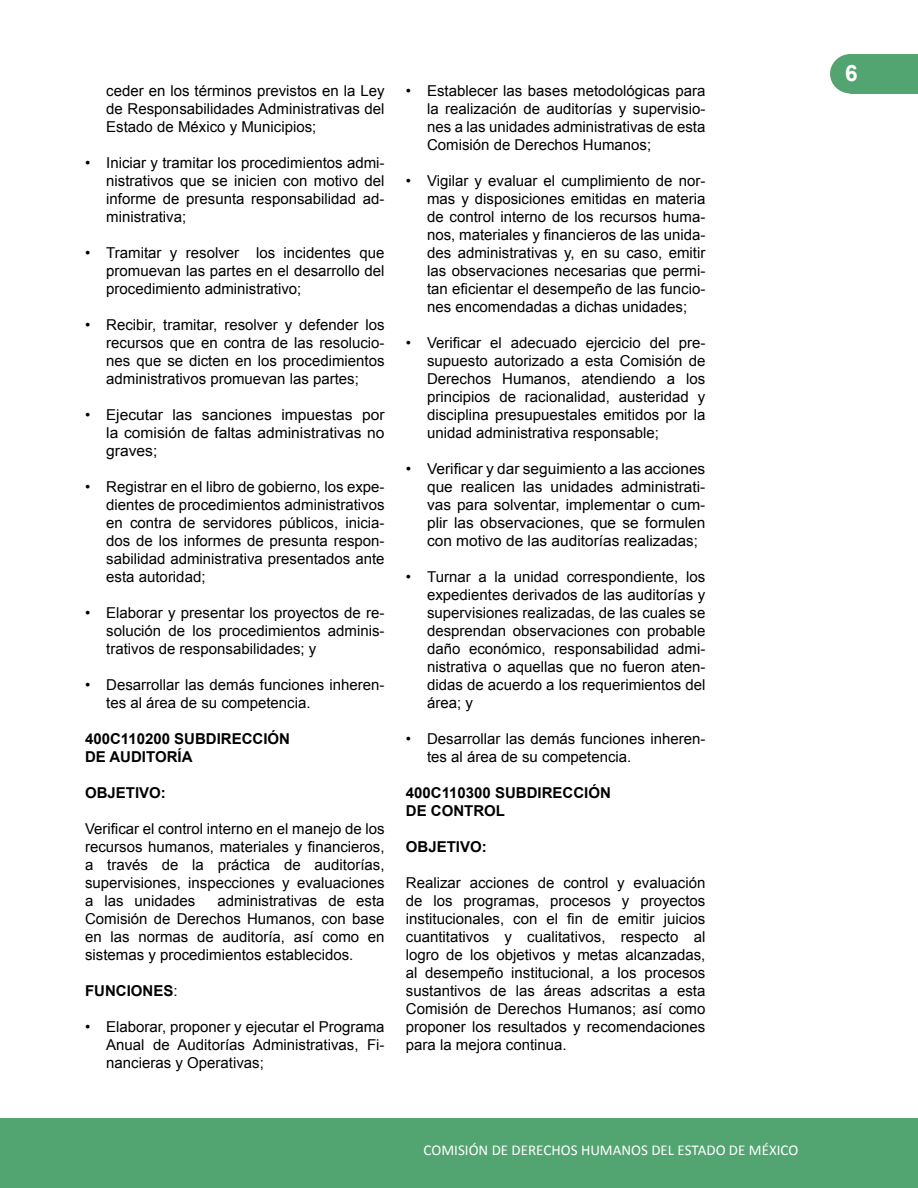
<style>
.page{position:relative;width:918px;height:1188px;background:#fff}
.page>*{position:absolute;margin:0;border:0;box-sizing:border-box;transform-origin:0 0}
.t1{font:700 22.5px "Arial";color:#fff}
.t2{font:15px/18px "Arial";color:#000;text-align:justify}
.t3{font:700 15px/18px "Arial";color:#000}
.t4{font:15px "Calibri";color:#fff}
.s1{font-weight:400}
</style>
<div class="page">
<div style="left:0;top:1118px;width:918px;height:70px;background:#52a470"></div>
<div style="left:851px;top:54px;width:67px;height:40px;background:#52a470"></div>
<div style="left:830px;top:54px;width:41px;height:40px;background:#52a470;border-radius:50%"></div>
<p class="t2" style="left:106px;top:82px;width:280px">ceder en los términos previstos en la Ley de Responsabilidades Administrativas del Estado de México y Municipios;</p>
<p class="t2" style="left:106px;top:154px;width:280px;text-indent:-21px">• Iniciar y tramitar los procedimientos admi&shy;nistrativos que se inicien con motivo del informe de presunta responsabilidad ad&shy;ministrativa;</p>
<p class="t2" style="left:106px;top:244px;width:280px;text-indent:-21px">• Tramitar y resolver los incidentes que promuevan las partes en el desarrollo del procedimiento administrativo;</p>
<p class="t2" style="left:106px;top:316px;width:280px;text-indent:-21px">• Recibir, tramitar, resolver y defender los recursos que en contra de las resolucio&shy;nes que se dicten en los procedimientos administrativos promuevan las partes;</p>
<p class="t2" style="left:106px;top:406px;width:280px;text-indent:-21px">• Ejecutar las sanciones impuestas por la comisión de faltas administrativas no graves;</p>
<p class="t2" style="left:106px;top:478px;width:280px;text-indent:-21px">• Registrar en el libro de gobierno, los expe&shy;dientes de procedimientos administrativos en contra de servidores públicos, inicia&shy;dos de los informes de presunta respon&shy;sabilidad administrativa presentados ante esta autoridad;</p>
<p class="t2" style="left:106px;top:604px;width:280px;text-indent:-21px">• Elaborar y presentar los proyectos de re&shy;solución de los procedimientos adminis&shy;trativos de responsabilidades; y</p>
<p class="t2" style="left:106px;top:676px;width:280px;text-indent:-21px">• Desarrollar las demás funciones inheren&shy;tes al área de su competencia.</p>
<p class="t3" style="left:85px;top:730px;width:207px">400C110200 SUBDIRECCIÓN<br>DE AUDITORÍA</p>
<p class="t3" style="left:85px;top:784px;width:82px">OBJETIVO:</p>
<p class="t2" style="left:85px;top:820px;width:301px">Verificar el control interno en el manejo de los recursos humanos, materiales y financieros, a través de la práctica de auditorías, supervisiones, inspecciones y evaluaciones a las unidades</p>
<p class="t2" style="left:85px;top:892px;width:301px;text-indent:132px">administrativas de esta Comisión de Derechos Humanos, con base en las normas de auditoría, así como en sistemas y procedimientos establecidos.</p>
<p class="t3" style="left:85px;top:982px;width:94px">FUNCIONES<span class="s1">:</span></p>
<p class="t2" style="left:106px;top:1018px;width:280px;text-indent:-21px">• Elaborar, proponer y ejecutar el Programa Anual de Auditorías Administrativas, Fi&shy;nancieras y Operativas;</p>
<p class="t2" style="left:427px;top:82px;width:280px;text-indent:-21px">• Establecer las bases metodológicas para la realización de auditorías y supervisio&shy;nes a las unidades administrativas de esta Comisión de Derechos Humanos;</p>
<p class="t2" style="left:427px;top:172px;width:280px;text-indent:-21px">• Vigilar y evaluar el cumplimiento de nor&shy;mas y disposiciones emitidas en materia de control interno de los recursos huma&shy;nos, materiales y financieros de las unida&shy;des administrativas y, en su caso, emitir las observaciones necesarias que permi&shy;tan eficientar el desempeño de las funcio&shy;nes encomendadas a dichas unidades;</p>
<p class="t2" style="left:427px;top:334px;width:280px;text-indent:-21px">• Verificar el adecuado ejercicio del pre&shy;supuesto autorizado a esta Comisión de Derechos Humanos, atendiendo a los principios de racionalidad, austeridad y disciplina presupuestales emitidos por la unidad administrativa responsable;</p>
<p class="t2" style="left:427px;top:460px;width:280px;text-indent:-21px">• Verificar y dar seguimiento a las acciones que realicen las unidades administrati&shy;vas para solventar, implementar o cum&shy;plir las observaciones, que se formulen con motivo de las auditorías realizadas;</p>
<p class="t2" style="left:427px;top:568px;width:280px;text-indent:-21px">• Turnar a la unidad correspondiente, los expedientes derivados de las auditorías y supervisiones realizadas, de las cuales se desprendan observaciones con probable daño económico, responsabilidad admi&shy;nistrativa o aquellas que no fueron aten&shy;didas de acuerdo a los requerimientos del área; y</p>
<p class="t2" style="left:427px;top:730px;width:280px;text-indent:-21px">• Desarrollar las demás funciones inheren&shy;tes al área de su competencia.</p>
<p class="t3" style="left:406px;top:784px;width:207px">400C110300 SUBDIRECCIÓN<br>DE CONTROL</p>
<p class="t3" style="left:406px;top:838px;width:82px">OBJETIVO:</p>
<p class="t2" style="left:406px;top:874px;width:301px">Realizar acciones de control y evaluación de los programas, procesos y proyectos institucionales, con el fin de emitir juicios cuantitativos y cualitativos, respecto al logro de los objetivos y metas alcanzadas, al desempeño institucional, a los procesos sustantivos de las áreas adscritas a esta Comisión de Derechos Humanos; así como proponer los resultados y recomendaciones para la mejora continua.</p>
<p class="t4" style="left:424px;top:1140px;width:376px">COMISIÓN DE DERECHOS HUMANOS DEL ESTADO DE MÉXICO</p>
<h1 class="t1" style="left:845px;top:58px;width:14px">6</h1>
</div>
